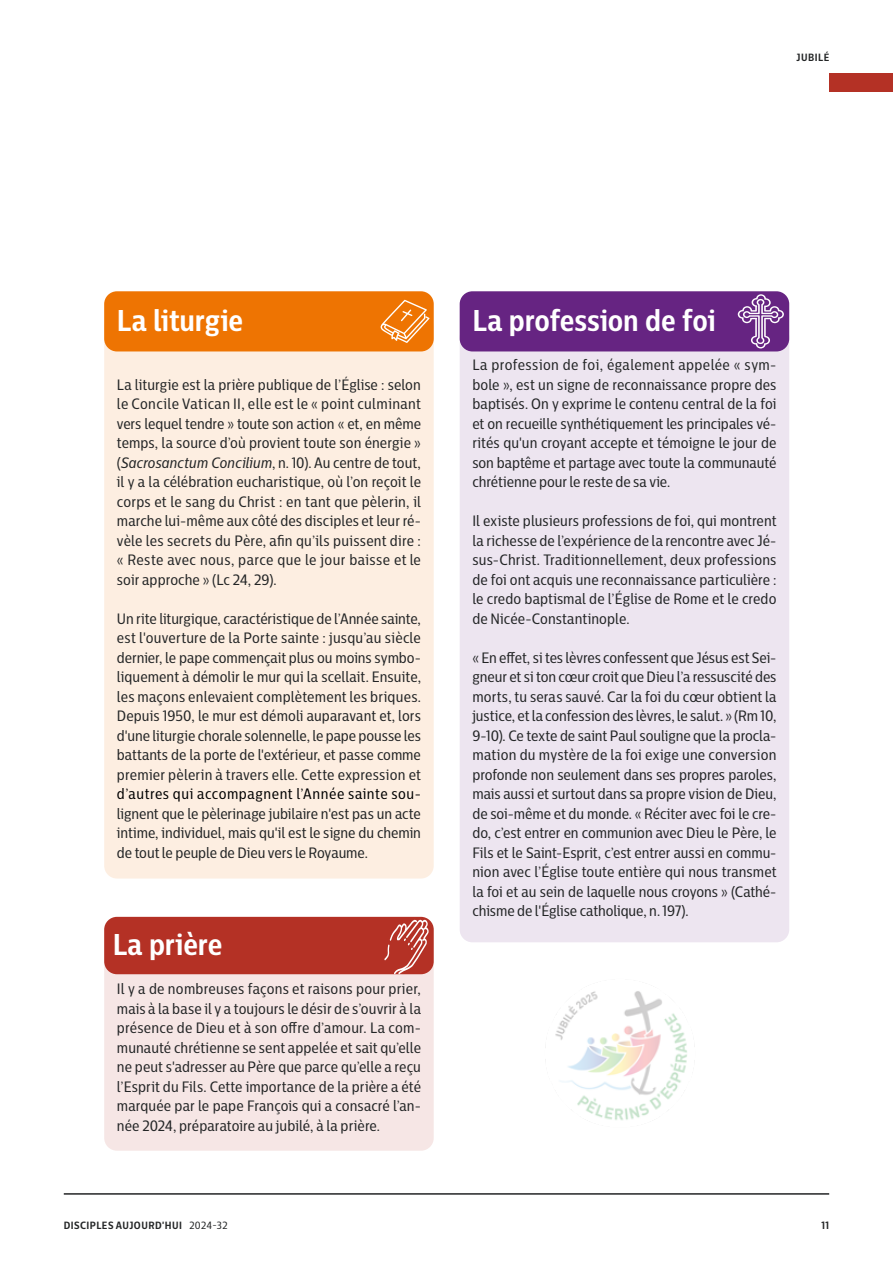
<style>
.page{position:relative;width:893px;height:1263px;background:#fff}
.page>*{position:absolute;margin:0;border:0;box-sizing:border-box;transform-origin:0 0}
.t1{font:700 30px "Centrale Sans Cnd";letter-spacing:-.005em;color:#fff}
.t2{font:15px/19.5px "Centrale Sans Cnd";color:#232526;text-align:justify}
.t3{font:15px "Centrale Sans Cnd";letter-spacing:.035em;color:#000}
.t4{font:700 10.5px "Centrale Sans Cnd";letter-spacing:.045em;color:#232526}
.s1{font-style:italic}
.s2{font-weight:400}
</style>
<div class="page">
<hr style="left:64px;top:1193px;width:765px;height:2px;background:#232526">
<div style="left:829px;top:73px;width:64px;height:18px;background:#b43125"></div>
<img style="left:545px;top:991px;width:150px;height:130px">
<div style="left:460px;top:324px;width:329px;height:618px;background:#ede5f0;border-radius:13px"></div>
<div style="left:104px;top:955px;width:330px;height:196px;background:#f6e6e5;border-radius:13px"></div>
<div style="left:104px;top:315px;width:330px;height:563px;background:#fdeee1;border-radius:13px"></div>
<div style="left:104px;top:917px;width:330px;height:57px;background:#b43125;border-radius:13px"></div>
<div style="left:104px;top:291px;width:330px;height:60px;background:#ee7402;border-radius:13px"></div>
<div style="left:460px;top:291px;width:329px;height:60px;background:#662482;border-radius:13px"></div>
<svg style="left:738px;top:294px;width:46px;height:54px"></svg>
<svg style="left:380px;top:300px;width:49px;height:43px"></svg>
<svg style="left:384px;top:918px;width:45px;height:56px"></svg>
<p class="t4" style="left:797px;top:51px;width:34px">JUBILÉ</p>
<h1 class="t1" style="left:117px;top:301px;width:128px">La liturgie</h1>
<h1 class="t1" style="left:472px;top:301px;width:245px">La profession de foi</h1>
<p class="t2" style="left:117px;top:374px;width:306px">La liturgie est la prière publique de l’Église : selon le Concile Vatican II, elle est le « point culminant vers lequel tendre » toute son action « et, en même temps, la source d’où provient toute son énergie » (<span class="s1">Sacrosanctum Concilium</span>, n. 10). Au centre de tout, il y a la célébration eucharistique, où l’on reçoit le corps et le sang du Christ : en tant que pèlerin, il marche lui-même aux côté des disciples et leur ré&shy;vèle les secrets du Père, afin qu’ils puissent dire : « Reste avec nous, parce que le jour baisse et le soir approche » (Lc 24, 29).</p>
<p class="t2" style="left:117px;top:608px;width:306px">Un rite liturgique, caractéristique de l’Année sainte, est l'ouverture de la Porte sainte : jusqu’au siècle dernier, le pape commençait plus ou moins symbo&shy;liquement à démolir le mur qui la scellait. Ensuite, les maçons enlevaient complètement les briques.<br>Depuis 1950, le mur est démoli auparavant et, lors d'une liturgie chorale solennelle, le pape pousse les battants de la porte de l'extérieur, et passe comme premier pèlerin à travers elle. Cette expression et</p>
<p class="t3" style="left:117px;top:784px;width:306px">d’autres qui accompagnent l’Année sainte sou-</p>
<p class="t2" style="left:117px;top:803px;width:306px">lignent que le pèlerinage jubilaire n'est pas un acte intime, individuel, mais qu'il est le signe du chemin de tout le peuple de Dieu vers le Royaume.</p>
<h1 class="t1" style="left:113px;top:925px;width:111px">La prière</h1>
<p class="t2" style="left:117px;top:979px;width:306px">Il y a de nombreuses façons et raisons pour prier, mais à la base il y a toujours le désir de s’ouvrir à la présence de Dieu et à son offre d’amour. La com&shy;munauté chrétienne se sent appelée et sait qu’elle ne peut s'adresser au Père que parce qu’elle a reçu l’Esprit du Fils. Cette importance de la prière a été marquée par le pape François qui a consacré l’an&shy;née 2024, préparatoire au jubilé, à la prière.</p>
<p class="t2" style="left:472px;top:355px;width:306px">La profession de foi, également appelée « sym&shy;bole », est un signe de reconnaissance propre des baptisés. On y exprime le contenu central de la foi et on recueille synthétiquement les principales vé&shy;rités qu'un croyant accepte et témoigne le jour de son baptême et partage avec toute la communauté chrétienne pour le reste de sa vie.</p>
<p class="t2" style="left:472px;top:511px;width:306px">Il existe plusieurs professions de foi, qui montrent la richesse de l’expérience de la rencontre avec Jé&shy;sus-Christ. Traditionnellement, deux professions de foi ont acquis une reconnaissance particulière : le credo baptismal de l’Église de Rome et le credo de Nicée-Constantinople.</p>
<p class="t2" style="left:472px;top:647px;width:306px">« En effet, si tes lèvres confessent que Jésus est Sei&shy;gneur et si ton cœur croit que Dieu l’a ressuscité des morts, tu seras sauvé. Car la foi du cœur obtient la justice, et la confession des lèvres, le salut. » (Rm 10, 9-10). Ce texte de saint Paul souligne que la procla&shy;mation du mystère de la foi exige une conversion profonde non seulement dans ses propres paroles, mais aussi et surtout dans sa propre vision de Dieu, de soi-même et du monde. « Réciter avec foi le cre&shy;do, c’est entrer en communion avec Dieu le Père, le Fils et le Saint-Esprit, c’est entrer aussi en commu&shy;nion avec l’Église toute entière qui nous transmet la foi et au sein de laquelle nous croyons » (Cathé&shy;chisme de l'Église catholique, n. 197).</p>
<p class="t4" style="left:64px;top:1219px;width:165px">DISCIPLES AUJOURD'HUI <span class="s2">2024-32</span></p>
<p class="t4" style="left:822px;top:1219px;width:9px">11</p>
</div>
